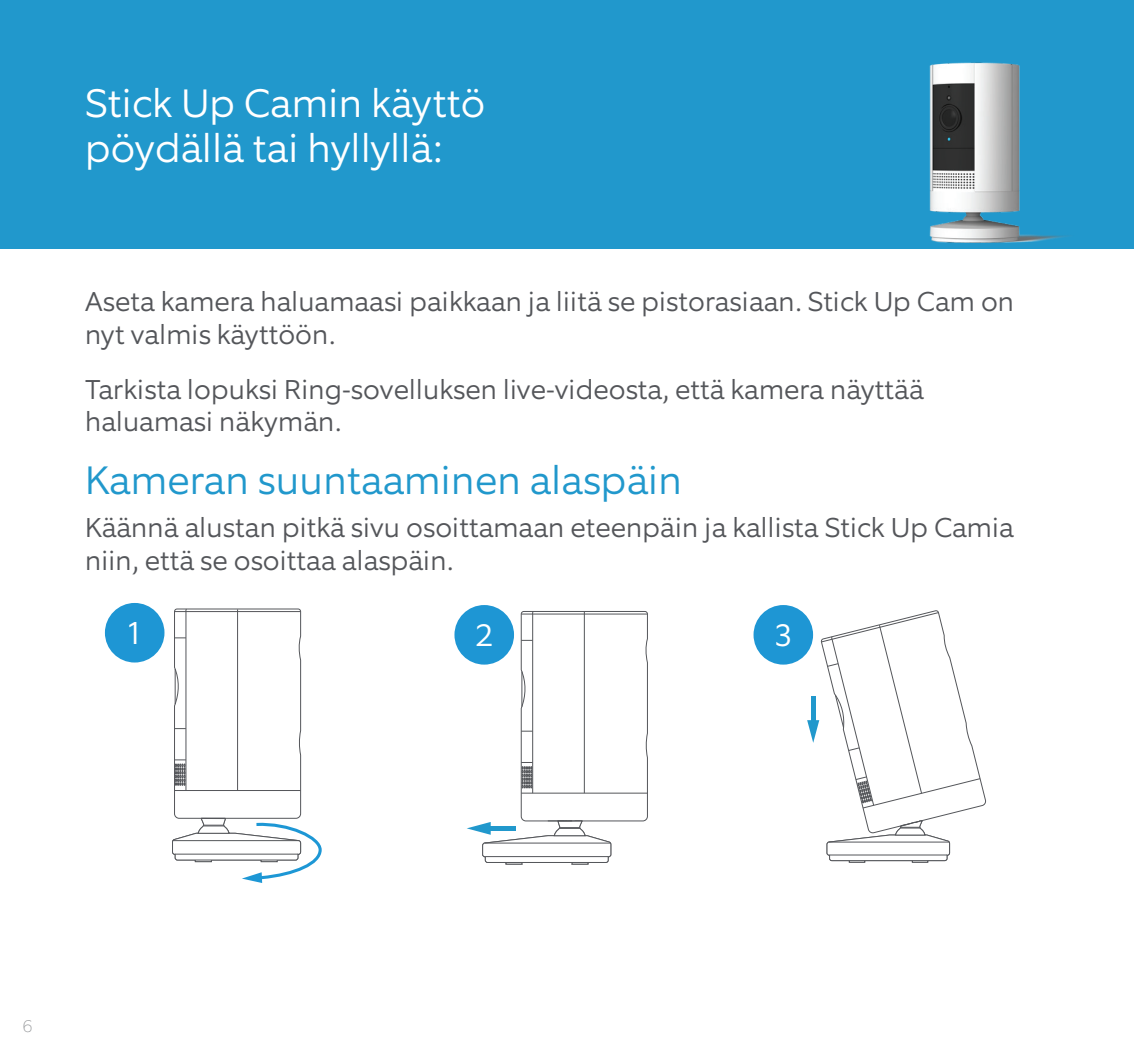
<style>
.page{position:relative;width:1134px;height:1049px;background:#fff}
.page>*{position:absolute;margin:0;border:0;box-sizing:border-box;transform-origin:0 0}
.t1{font:300 40px/45px "Equip";color:#fff}
.t2{font:300 40px "Equip";color:#2198cc}
.t3{font:300 32.25px "Equip";color:#fff}
.t4{font:300 27.5px/32.5px "Equip";color:#54565a}
.t5{font:100 17.5px "Equip";color:#939598}
</style>
<div class="page">
<div style="left:0;top:0;width:1134px;height:248px;background:#2198cc"></div>
<img style="left:863px;top:62px;width:233px;height:187px">
<div style="left:105px;top:603px;width:59px;height:59px;background:#1e96d4;border-radius:50%"></div>
<div style="left:454px;top:605px;width:60px;height:60px;background:#1e96d4;border-radius:50%"></div>
<div style="left:753px;top:605px;width:60px;height:60px;background:#1e96d4;border-radius:50%"></div>
<svg style="left:172px;top:608px;width:150px;height:275px"></svg>
<svg style="left:467px;top:611px;width:181px;height:254px"></svg>
<svg style="left:807px;top:610px;width:179px;height:253px"></svg>
<h1 class="t1" style="left:85px;top:81px;width:402px">Stick Up Camin käyttö pöydällä tai hyllyllä:</h1>
<p class="t4" style="left:85px;top:285px;width:931px">Aseta kamera haluamaasi paikkaan ja liitä se pistorasiaan. Stick Up Cam on nyt valmis käyttöön.</p>
<p class="t4" style="left:85px;top:373px;width:840px">Tarkista lopuksi Ring-sovelluksen live-videosta, että kamera näyttää haluamasi näkymän.</p>
<h1 class="t2" style="left:85px;top:454px;width:599px">Kameran suuntaaminen alaspäin</h1>
<p class="t4" style="left:85px;top:511px;width:930px">Käännä alustan pitkä sivu osoittamaan eteenpäin ja kallista Stick Up Camia niin, että se osoittaa alaspäin.</p>
<p class="t3" style="left:126px;top:612px;width:20px">1</p>
<p class="t3" style="left:475px;top:614px;width:20px">12</p>
<p class="t3" style="left:774px;top:614px;width:20px">3</p>
<p class="t5" style="left:22px;top:1014px;width:11px">6</p>
</div>
